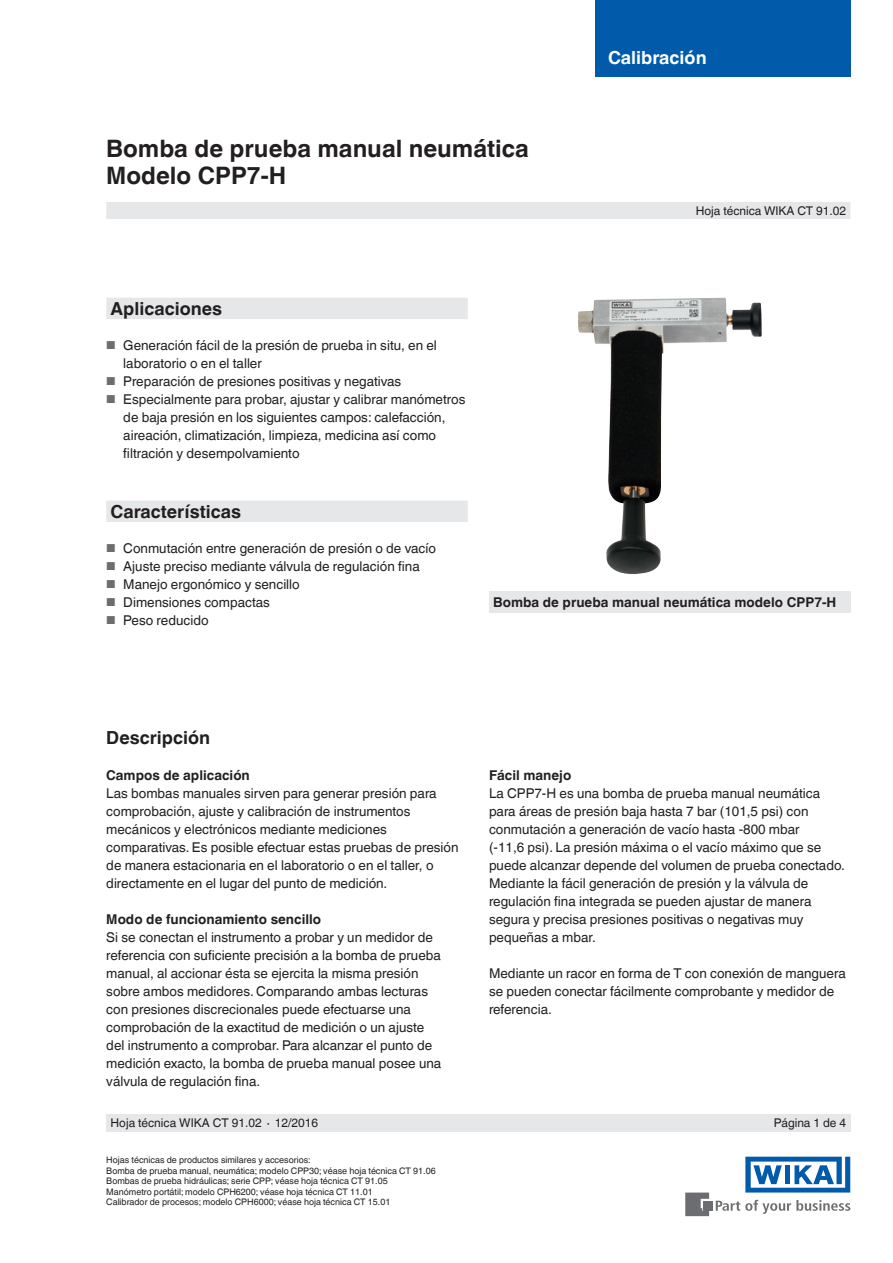
<style>
.page{position:relative;width:893px;height:1263px;background:#fff}
.page>*{position:absolute;margin:0;border:0;box-sizing:border-box;transform-origin:0 0}
.t1{font:700 24px/27px "Helvetica World";color:#231f20}
.t2{font:700 18px "Helvetica World";color:#231f20}
.t3{font:700 18px "Helvetica World";color:#fff}
.t4{font:13.5px/18px "Helvetica World";color:#231f20}
.t5{font:700 13.5px "Helvetica World";color:#231f20}
.t6{font:12px "Helvetica World";color:#231f20}
.t7{font:9px/10.5px "Helvetica World";color:#231f20}
.s1{font-size:11.55px;color:#6c6d70}
</style>
<div class="page">
<svg style="left:716px;top:1200px;width:134px;height:14px"></svg>
<div style="left:703px;top:1201px;width:9px;height:9px;background:#6c6d70"></div>
<svg style="left:685px;top:1192px;width:24px;height:24px"></svg>
<svg style="left:745px;top:1157px;width:105px;height:35px"></svg>
<div style="left:595px;top:0;width:255px;height:77px;background:#015aaa"></div>
<div style="left:106px;top:202px;width:744px;height:17px;background:#e6e7e9"></div>
<div style="left:106px;top:1114px;width:744px;height:17px;background:#e6e7e9"></div>
<div style="left:489px;top:591px;width:361px;height:21px;background:#e6e7e9"></div>
<img style="left:578px;top:298px;width:184px;height:276px">
<svg style="left:106px;top:298px;width:362px;height:224px"></svg>
<h1 class="t1" style="left:106px;top:135px;width:424px">Bomba de prueba manual neumática<br>Modelo CPP7-H</h1>
<h2 class="t2" style="left:111px;top:298px;width:113px">Aplicaciones</h2>
<p class="t4" style="left:123px;top:336px;width:315px;text-indent:-17px"><span class="s1">■</span> Generación fácil de la presión de prueba in situ, en el laboratorio o en el taller</p>
<p class="t4" style="left:106px;top:372px;width:297px"><span class="s1">■</span> Preparación de presiones positivas y negativas</p>
<p class="t4" style="left:123px;top:390px;width:344px;text-indent:-17px"><span class="s1">■</span> Especialmente para probar, ajustar y calibrar manómetros de baja presión en los siguientes campos: calefacción, aireación, climatización, limpieza, medicina así como filtración y desempolvamiento</p>
<h2 class="t3" style="left:608px;top:47px;width:100px">Calibración</h2>
<p class="t6" style="left:696px;top:204px;width:152px">Hoja técnica WIKA CT 91.02</p>
<h2 class="t2" style="left:111px;top:501px;width:132px">Características</h2>
<p class="t4" style="left:106px;top:539px;width:331px"><span class="s1">■</span> Conmutación entre generación de presión o de vacío</p>
<p class="t4" style="left:106px;top:557px;width:315px"><span class="s1">■</span> Ajuste preciso mediante válvula de regulación fina</p>
<p class="t4" style="left:106px;top:575px;width:195px"><span class="s1">■</span> Manejo ergonómico y sencillo</p>
<p class="t4" style="left:106px;top:593px;width:165px"><span class="s1">■</span> Dimensiones compactas</p>
<p class="t4" style="left:106px;top:611px;width:104px"><span class="s1">■</span> Peso reducido</p>
<p class="t5" style="left:493px;top:594px;width:345px">Bomba de prueba manual neumática modelo CPP7-H</p>
<h2 class="t2" style="left:106px;top:728px;width:105px">Descripción</h2>
<p class="t5" style="left:106px;top:768px;width:145px">Campos de aplicación</p>
<p class="t4" style="left:106px;top:785px;width:354px">Las bombas manuales sirven para generar presión para comprobación, ajuste y calibración de instrumentos mecánicos y electrónicos mediante mediciones comparativas. Es posible efectuar estas pruebas de presión de manera estacionaria en el laboratorio o en el taller, o directamente en el lugar del punto de medición.</p>
<p class="t5" style="left:106px;top:912px;width:216px">Modo de funcionamiento sencillo</p>
<p class="t4" style="left:106px;top:929px;width:336px">Si se conectan el instrumento a probar y un medidor de referencia con suficiente precisión a la bomba de prueba manual, al accionar ésta se ejercita la misma presión sobre ambos medidores. Comparando ambas lecturas con presiones discrecionales puede efectuarse una comprobación de la exactitud de medición o un ajuste del instrumento a comprobar. Para alcanzar el punto de medición exacto, la bomba de prueba manual posee una válvula de regulación fina.</p>
<p class="t5" style="left:489px;top:768px;width:84px">Fácil manejo</p>
<p class="t4" style="left:489px;top:785px;width:357px">La CPP7-H es una bomba de prueba manual neumática para áreas de presión baja hasta 7 bar (101,5 psi) con conmutación a generación de vacío hasta -800 mbar<br>(-11,6 psi). La presión máxima o el vacío máximo que se puede alcanzar depende del volumen de prueba conectado.<br>Mediante la fácil generación de presión y la válvula de regulación fina integrada se pueden ajustar de manera segura y precisa presiones positivas o negativas muy pequeñas a mbar.</p>
<p class="t4" style="left:489px;top:965px;width:358px">Mediante un racor en forma de T con conexión de manguera se pueden conectar fácilmente comprobante y medidor de referencia.</p>
<p class="t6" style="left:111px;top:1116px;width:209px">Hoja técnica WIKA CT 91.02 ∙ 12/2016</p>
<p class="t6" style="left:774px;top:1116px;width:74px">Página 1 de 4</p>
<p class="t7" style="left:106px;top:1155px;width:331px">Hojas técnicas de productos similares y accesorios:<br>Bomba de prueba manual, neumática; modelo CPP30; véase hoja técnica CT 91.06<br>Bombas de prueba hidráulicas; serie CPP; véase hoja técnica CT 91.05<br>Manómetro portátil; modelo CPH6200; véase hoja técnica CT 11.01<br>Calibrador de procesos; modelo CPH6000; véase hoja técnica CT 15.01</p>
</div>
